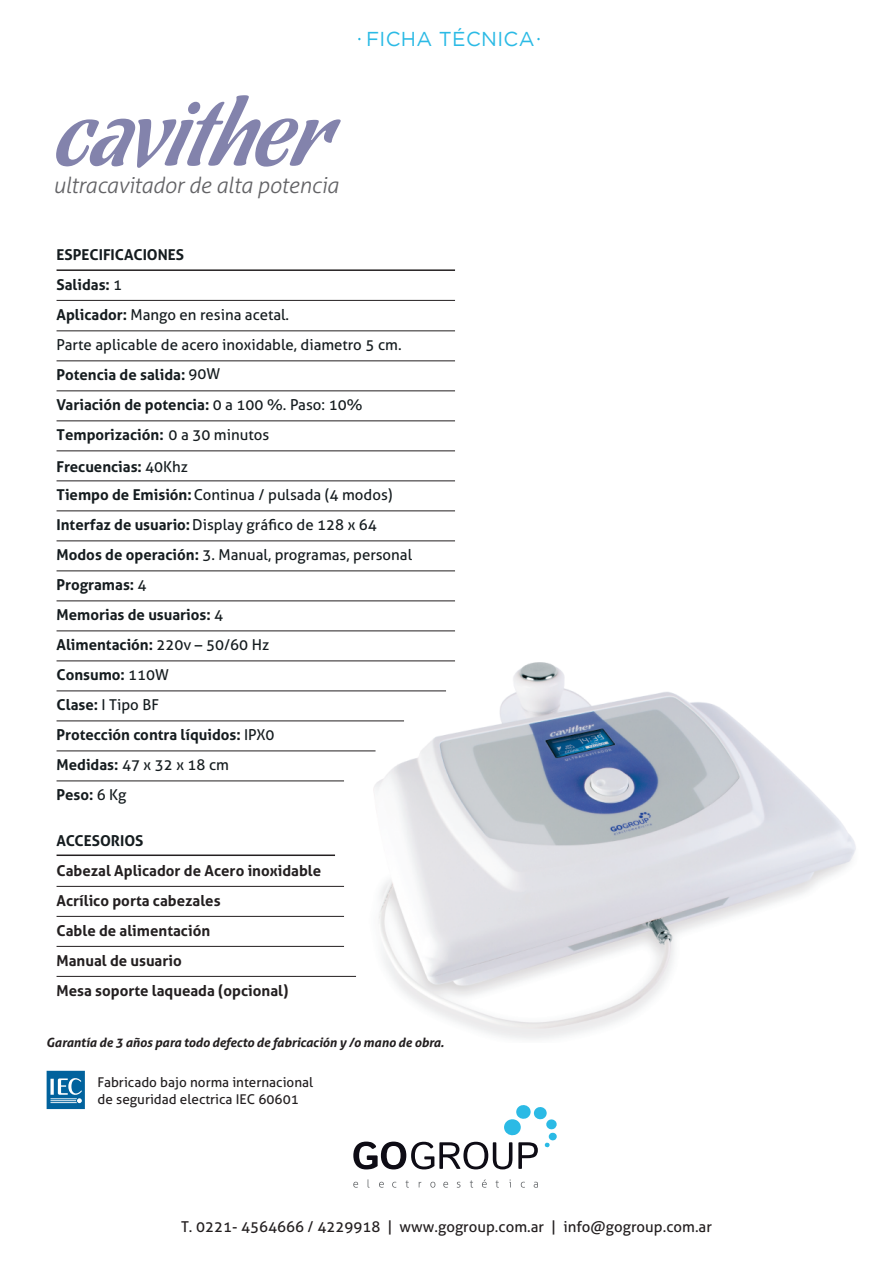
<style>
.page{position:relative;width:893px;height:1263px;background:#fff}
.page>*{position:absolute;margin:0;border:0;box-sizing:border-box;transform-origin:0 0}
.t1{font:italic 300 22.2px "Aller";letter-spacing:-.01em;color:#636366}
.t2{font:20.1px "Gotham";letter-spacing:.015em;color:#2bbae5}
.t3{font:15px/30px "Aller";color:#151c1f}
.t4{font:700 15px/30px "Aller";color:#151c1f}
.t5{font:700 15px/30px "Aller";color:#231f20}
.t6{font:15px "Aller";color:#231f20}
.t7{font:13.5px/16.5px "Aller";color:#231f20}
.t8{font:italic 700 12.75px "Aller";letter-spacing:-.01em;color:#231f20}
.s1{font-weight:700}
.s2{font-weight:400}
</style>
<div class="page">
<img style="left:348px;top:660px;width:508px;height:380px">
<hr style="left:57px;top:269px;width:398px;height:2px;background:#231f20">
<hr style="left:57px;top:854px;width:278px;height:2px;background:#231f20">
<svg style="left:47px;top:1071px;width:38px;height:38px"></svg>
<svg style="left:353px;top:1105px;width:204px;height:64px"></svg>
<svg style="left:353px;top:1182px;width:5px;height:5px"></svg>
<svg style="left:379px;top:1182px;width:5px;height:5px"></svg>
<svg style="left:392px;top:1182px;width:4px;height:5px"></svg>
<svg style="left:405px;top:1180px;width:4px;height:7px"></svg>
<svg style="left:430px;top:1182px;width:5px;height:5px"></svg>
<svg style="left:443px;top:1182px;width:5px;height:5px"></svg>
<svg style="left:470px;top:1180px;width:3px;height:7px"></svg>
<svg style="left:482px;top:1179px;width:5px;height:8px"></svg>
<svg style="left:495px;top:1180px;width:4px;height:7px"></svg>
<svg style="left:509px;top:1179px;width:2px;height:8px"></svg>
<svg style="left:534px;top:1182px;width:4px;height:5px"></svg>
<svg style="left:56px;top:95px;width:285px;height:73px"></svg>
<hr style="left:57px;top:300px;width:398px;height:1px;background:#231f20">
<hr style="left:57px;top:331px;width:398px;height:1px;background:#231f20">
<hr style="left:57px;top:361px;width:398px;height:1px;background:#231f20">
<hr style="left:57px;top:391px;width:398px;height:1px;background:#231f20">
<hr style="left:57px;top:421px;width:398px;height:1px;background:#231f20">
<hr style="left:57px;top:451px;width:398px;height:1px;background:#231f20">
<hr style="left:57px;top:481px;width:398px;height:1px;background:#231f20">
<hr style="left:57px;top:511px;width:398px;height:1px;background:#231f20">
<hr style="left:57px;top:541px;width:398px;height:1px;background:#231f20">
<hr style="left:57px;top:571px;width:398px;height:1px;background:#231f20">
<hr style="left:57px;top:601px;width:398px;height:1px;background:#231f20">
<hr style="left:57px;top:631px;width:398px;height:1px;background:#231f20">
<hr style="left:57px;top:661px;width:398px;height:1px;background:#231f20">
<hr style="left:57px;top:691px;width:389px;height:1px;background:#231f20">
<hr style="left:57px;top:721px;width:347px;height:1px;background:#231f20">
<hr style="left:57px;top:751px;width:319px;height:1px;background:#231f20">
<hr style="left:57px;top:781px;width:287px;height:1px;background:#231f20">
<hr style="left:57px;top:886px;width:287px;height:1px;background:#231f20">
<hr style="left:57px;top:916px;width:287px;height:1px;background:#231f20">
<hr style="left:57px;top:946px;width:287px;height:1px;background:#231f20">
<hr style="left:57px;top:976px;width:299px;height:1px;background:#231f20">
<h2 class="t2" style="left:366px;top:28px;width:170px">FICHA TÉCNICA</h2>
<h1 class="t1" style="left:53px;top:172px;width:287px">ultracavitador de alta potencia</h1>
<p class="t3" style="left:57px;top:240px;width:347px"><span class="s1">ESPECIFICACIONES<br>Salidas:</span> 1<br><span class="s1">Aplicador:</span> Mango en resina acetal.<br>Parte aplicable de acero inoxidable, diametro 5 cm.<br><span class="s1">Potencia de salida:</span> 90W<br><span class="s1">Variación de potencia:</span> 0 a 100 %. Paso: 10%<br><span class="s1">Temporización:</span> 0 a 30 minutos</p>
<p class="t3" style="left:57px;top:452px;width:338px;line-height:28.5px"><span class="s1">Frecuencias:</span> 40Khz<br><span class="s1">Tiempo de Emisión:</span> Continua / pulsada (4 modos)</p>
<p class="t4" style="left:57px;top:510px;width:357px">Interfaz de usuario:<span class="s2">Display gráfico de 128 x 64<br></span>Modos de operación: <span class="s2">3. Manual, programas, personal<br></span>Programas: <span class="s2">4<br></span>Memorias de usuarios: <span class="s2">4<br></span>Alimentación: <span class="s2">220v – 50/60 Hz<br></span>Consumo: <span class="s2">110W<br></span>Clase: <span class="s2">I Tipo BF<br></span>Protección contra líquidos: <span class="s2">IPX0<br></span>Medidas: <span class="s2">47 x 32 x 18 cm<br></span>Peso: <span class="s2">6 Kg</span></p>
<p class="t4" style="left:57px;top:825px;width:88px">ACCESORIOS</p>
<p class="t5" style="left:57px;top:855px;width:266px">Cabezal Aplicador de Acero inoxidable<br>Acrílico porta cabezales<br>Cable de alimentación<br>Manual de usuario<br>Mesa soporte laqueada (opcional)</p>
<p class="t8" style="left:46px;top:1035px;width:399px">Garantía de 3 años para todo defecto de fabricación y /o mano de obra.</p>
<p class="t7" style="left:98px;top:1074px;width:217px">Fabricado bajo norma internacional de seguridad electrica IEC 60601</p>
<p class="t6" style="left:181px;top:1217px;width:532px">T. 0221- 4564666 / 4229918 | www.gogroup.com.ar | info@gogroup.com.ar</p>
</div>
